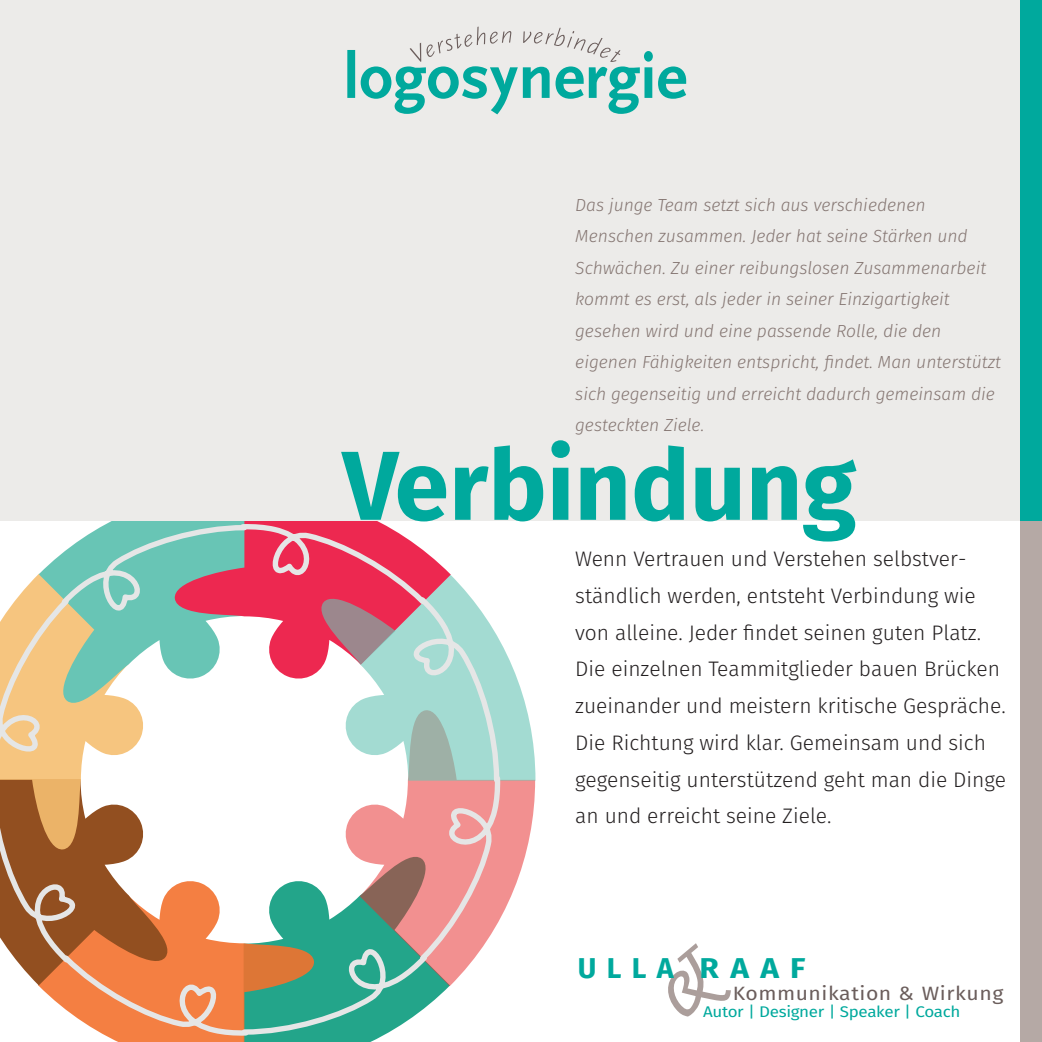
<style>
.page{position:relative;width:1042px;height:1042px;background:#fff}
.page>*{position:absolute;margin:0;border:0;box-sizing:border-box;transform-origin:0 0}
.t1{font:700 98px "Fira Sans";color:#00a99d}
.t2{font:700 28.7px "Fira Sans";letter-spacing:.36em;color:#00a99d}
.t3{font:300 21px/36.8px "Fira Sans";color:#231f20}
.t4{font:19.25px "Fira Sans";letter-spacing:.025em;color:#6b5e5c;scale:1.1 1}
.t5{font:italic 300 17.5px/31.5px "Fira Sans";color:#847571}
.t6{font:15.4px "Fira Sans";letter-spacing:-.02em;color:#00a99d;scale:1.1 1}
</style>
<div class="page">
<div style="left:0;top:0;width:1042px;height:521px;background:#ecebe9"></div>
<svg style="left:503px;top:780px;width:32px;height:133px;fill:#f29090"></svg>
<svg style="left:503px;top:647px;width:32px;height:133px;fill:#a3dbd2"></svg>
<svg style="left:0;top:521px;width:503px;height:521px"></svg>
<div style="left:1021px;top:0;width:21px;height:521px;background:#00a99d"></div>
<div style="left:1021px;top:521px;width:21px;height:521px;background:#b5a9a5"></div>
<svg style="left:347px;top:27px;width:339px;height:87px"></svg>
<p class="t5" style="left:575px;top:190px;width:427px">Das junge Team setzt sich aus verschiedenen Menschen zusammen. Jeder hat seine Stärken und Schwächen. Zu einer reibungslosen Zusammenarbeit kommt es erst, als jeder in seiner Einzigartigkeit gesehen wird und eine passende Rolle, die den eigenen Fähigkeiten entspricht, findet. Man unterstützt sich gegenseitig und erreicht dadurch gemeinsam die gesteckten Ziele.</p>
<h1 class="t1" style="left:342px;top:417px;width:516px">Verbindung</h1>
<p class="t3" style="left:575px;top:542px;width:432px">Wenn Vertrauen und Verstehen selbstver&shy;ständlich werden, entsteht Verbindung wie von alleine. Jeder findet seinen guten Platz.<br>Die einzelnen Teammitglieder bauen Brücken zueinander und meistern kritische Gespräche.<br>Die Richtung wird klar. Gemeinsam und sich gegenseitig unterstützend geht man die Dinge an und erreicht seine Ziele.</p>
<h2 class="t2" style="left:578px;top:948px;width:229px">ULLA RAAF</h2>
<p class="t4" style="left:733px;top:979px;width:247px">Kommunikation &amp; Wirkung</p>
<p class="t6" style="left:703px;top:1000px;width:235px">Autor | Designer | Speaker | Coach</p>
</div>
